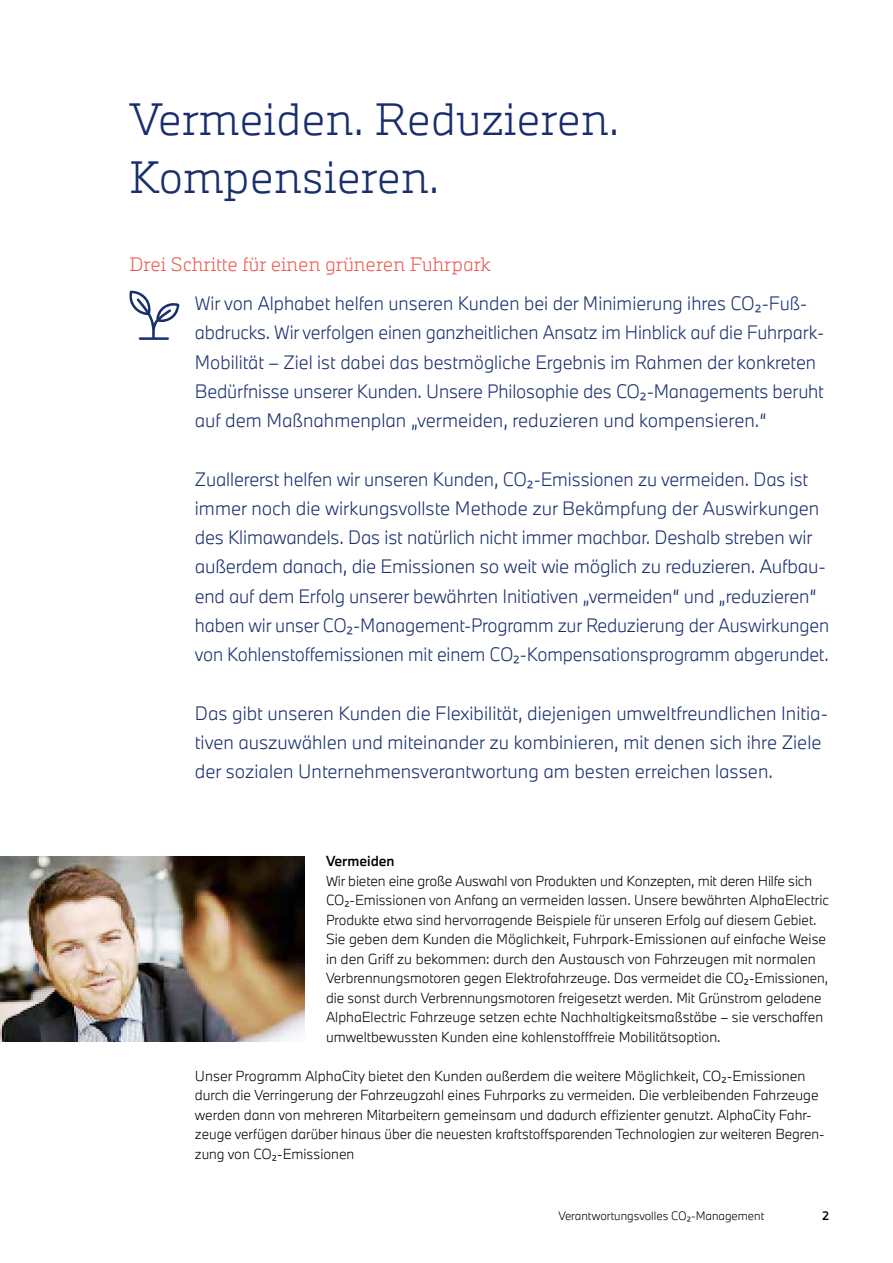
<style>
.page{position:relative;width:893px;height:1263px;background:#fff}
.page>*{position:absolute;margin:0;border:0;box-sizing:border-box;transform-origin:0 0}
.t1{font:300 42px/58.5px "Alphabet Slab Pro";color:#192e6d}
.t2{font:300 18px/29.2px "Alphabet Sans Pro";letter-spacing:-.01em;color:#192e6d}
.t3{font:300 18px "Alphabet Slab Pro";color:#ea5a52}
.t4{font:300 13.5px/19.5px "Alphabet Sans Pro";color:#000}
.t5{font:500 13.5px "Alphabet Sans Pro";color:#000}
.t6{font:300 11.25px "Alphabet Sans Pro";color:#000}
.t7{font:500 11.25px "Alphabet Sans Pro";color:#000}
</style>
<div class="page">
<img style="left:0;top:856px;width:305px;height:185px">
<svg style="left:129px;top:291px;width:50px;height:49px"></svg>
<h1 class="t1" style="left:129px;top:89px;width:492px">Vermeiden. Reduzieren.<br>Kompensieren.</h1>
<p class="t3" style="left:129px;top:252px;width:363px">Drei Schritte für einen grüneren Fuhrpark</p>
<p class="t2" style="left:195px;top:289px;width:631px">Wir von Alphabet helfen unseren Kunden bei der Minimierung ihres CO₂-Fuß&shy;abdrucks. Wir verfolgen einen ganzheitlichen Ansatz im Hinblick auf die Fuhrpark-Mobilität – Ziel ist dabei das bestmögliche Ergebnis im Rahmen der konkreten Bedürfnisse unserer Kunden. Unsere Philosophie des CO₂-Managements beruht auf dem Maßnahmenplan „vermeiden, reduzieren und kompensieren.“</p>
<p class="t2" style="left:195px;top:464px;width:636px">Zuallererst helfen wir unseren Kunden, CO₂-Emissionen zu vermeiden. Das ist immer noch die wirkungsvollste Methode zur Bekämpfung der Auswirkungen des Klimawandels. Das ist natürlich nicht immer machbar. Deshalb streben wir außerdem danach, die Emissionen so weit wie möglich zu reduzieren. Aufbau&shy;end auf dem Erfolg unserer bewährten Initiativen „vermeiden“ und „reduzieren“ haben wir unser CO₂-Management-Programm zur Reduzierung der Auswirkungen von Kohlenstoffemissionen mit einem CO₂-Kompensationsprogramm abgerundet.</p>
<p class="t2" style="left:195px;top:698px;width:635px">Das gibt unseren Kunden die Flexibilität, diejenigen umweltfreundlichen Initia&shy;tiven auszuwählen und miteinander zu kombinieren, mit denen sich ihre Ziele der sozialen Unternehmensverantwortung am besten erreichen lassen.</p>
<p class="t5" style="left:326px;top:852px;width:70px">Vermeiden</p>
<p class="t4" style="left:326px;top:870px;width:504px">Wir bieten eine große Auswahl von Produkten und Konzepten, mit deren Hilfe sich CO₂-Emissionen von Anfang an vermeiden lassen. Unsere bewährten AlphaElectric Produkte etwa sind hervorragende Beispiele für unseren Erfolg auf diesem Gebiet.<br>Sie geben dem Kunden die Möglichkeit, Fuhrpark-Emissionen auf einfache Weise in den Griff zu bekommen: durch den Austausch von Fahrzeugen mit normalen Verbrennungsmotoren gegen Elektrofahrzeuge. Das vermeidet die CO₂-Emissionen, die sonst durch Verbrennungsmotoren freigesetzt werden. Mit Grünstrom geladene AlphaElectric Fahrzeuge setzen echte Nachhaltigkeitsmaßstäbe – sie verschaffen umweltbewussten Kunden eine kohlenstofffreie Mobilitätsoption.</p>
<p class="t4" style="left:195px;top:1065px;width:631px">Unser Programm AlphaCity bietet den Kunden außerdem die weitere Möglichkeit, CO₂-Emissionen durch die Verringerung der Fahrzeugzahl eines Fuhrparks zu vermeiden. Die verbleibenden Fahrzeuge werden dann von mehreren Mitarbeitern gemeinsam und dadurch effizienter genutzt. AlphaCity Fahr&shy;zeuge verfügen darüber hinaus über die neuesten kraftstoffsparenden Technologien zur weiteren Begren&shy;zung von CO₂-Emissionen</p>
<p class="t6" style="left:558px;top:1208px;width:207px">Verantwortungsvolles CO₂-Management</p>
<p class="t7" style="left:822px;top:1208px;width:8px">2</p>
</div>
